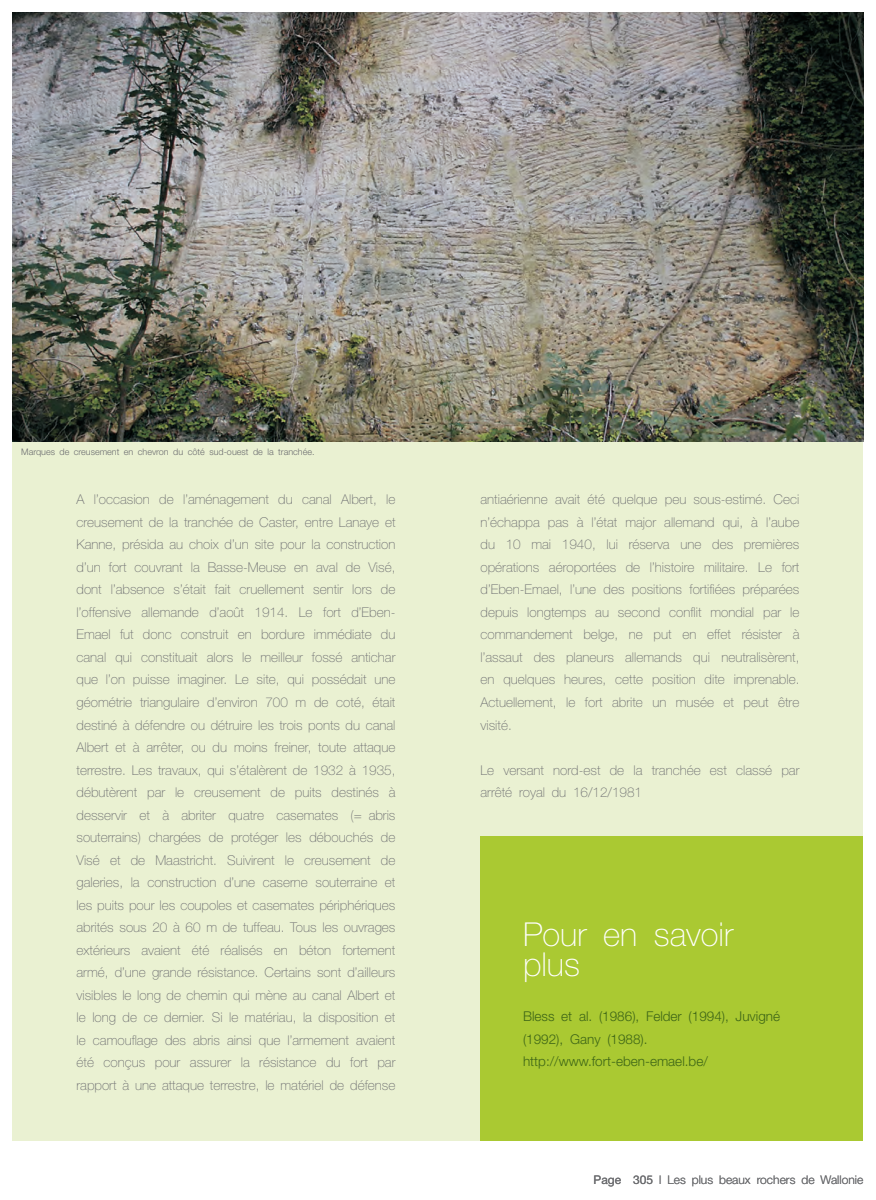
<style>
.page{position:relative;width:876px;height:1200px;background:#fff}
.page>*{position:absolute;margin:0;border:0;box-sizing:border-box;transform-origin:0 0}
.t1{font:100 33px/30px "Helvetica Neue";color:#fff}
.t2{font:100 13.5px/22.5px "Helvetica Neue";color:#6c6d70;text-align:justify}
.t3{font:300 13.5px/22.5px "Helvetica Neue";color:#3e6617}
.t4{font:300 12px "Helvetica Neue";color:#6c6d70}
.t5{font:300 9px "Helvetica Neue";color:#6c6d70}
.s1{font-weight:400}
</style>
<div class="page">
<div style="left:13px;top:13px;width:850px;height:1127px;background:#eaf1d2"></div>
<div style="left:480px;top:835px;width:383px;height:305px;background:#aac932"></div>
<img style="left:13px;top:13px;width:850px;height:428px">
<p class="t5" style="left:21px;top:446px;width:295px">Marques de creusement en chevron du côté sud-ouest de la tranchée.</p>
<p class="t2" style="left:77px;top:488px;width:320px">A l’occasion de l’aménagement du canal Albert, le creusement de la tranchée de Caster, entre Lanaye et Kanne, présida au choix d’un site pour la construction d’un fort couvrant la Basse-Meuse en aval de Visé, dont l’absence s’était fait cruellement sentir lors de l’offensive allemande d’août 1914. Le fort d’Eben-Emael fut donc construit en bordure immédiate du canal qui constituait alors le meilleur fossé antichar que l’on puisse imaginer. Le site, qui possédait une géométrie triangulaire d’environ 700 m de coté, était destiné à défendre ou détruire les trois ponts du canal Albert et à arrêter, ou du moins freiner, toute attaque terrestre. Les travaux, qui s’étalèrent de 1932 à 1935, débutèrent par le creusement de puits destinés à desservir et à abriter quatre casemates (= abris souterrains) chargées de protéger les débouchés de Visé et de Maastricht. Suivirent le creusement de galeries, la construction d’une caserne souterraine et les puits pour les coupoles et casemates périphériques abrités sous 20 à 60 m de tuffeau. Tous les ouvrages extérieurs avaient été réalisés en béton fortement armé, d’une grande résistance. Certains sont d’ailleurs visibles le long de chemin qui mène au canal Albert et le long de ce dernier. Si le matériau, la disposition et le camouflage des abris ainsi que l’armement avaient été conçus pour assurer la résistance du fort par rapport à une attaque terrestre, le matériel de défense</p>
<p class="t2" style="left:480px;top:488px;width:320px">antiaérienne avait été quelque peu sous-estimé. Ceci n’échappa pas à l’état major allemand qui, à l’aube du 10 mai 1940, lui réserva une des premières opérations aéroportées de l’histoire militaire. Le fort d’Eben-Emael, l’une des positions fortifiées préparées depuis longtemps au second conflit mondial par le commandement belge, ne put en effet résister à l’assaut des planeurs allemands qui neutralisèrent, en quelques heures, cette position dite imprenable.<br>Actuellement, le fort abrite un musée et peut être visité.</p>
<p class="t2" style="left:480px;top:758px;width:320px">Le versant nord-est de la tranchée est classé par arrêté royal du 16/12/1981</p>
<h1 class="t1" style="left:523px;top:918px;width:212px">Pour en savoir plus</h1>
<p class="t3" style="left:523px;top:1004px;width:259px">Bless et al. (1986), Felder (1994), Juvigné (1992), Gany (1988). http://www.fort-eben-emael.be/</p>
<p class="t4" style="left:594px;top:1171px;width:271px"><span class="s1">Page 305</span> l Les plus beaux rochers de Wallonie</p>
</div>
